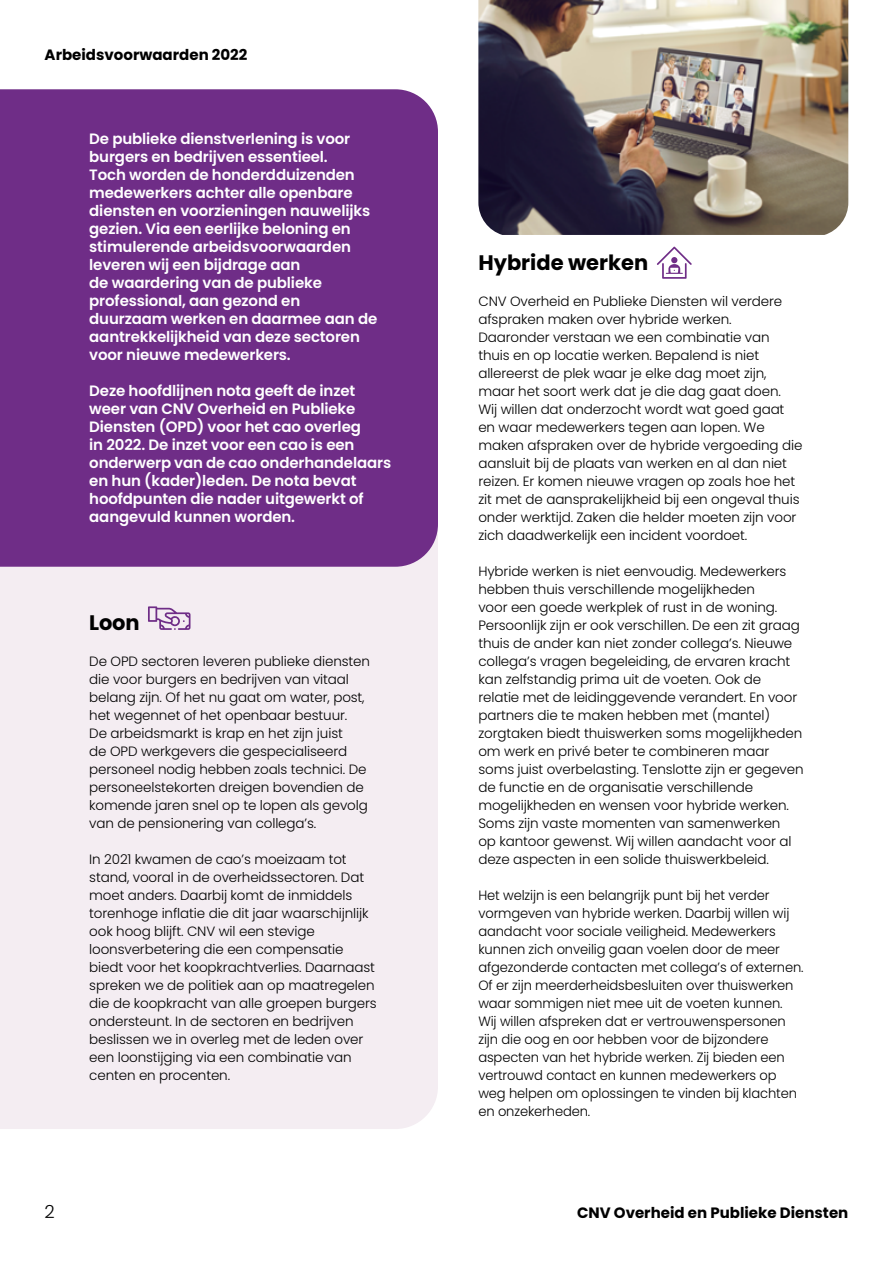
<style>
.page{position:relative;width:893px;height:1263px;background:#fff}
.page>*{position:absolute;margin:0;border:0;box-sizing:border-box;transform-origin:0 0}
.t1{font:700 21px "Poppins";color:#000}
.t2{font:300 18px "Poppins";color:#000}
.t3{font:600 15px/18px "Poppins";letter-spacing:-.01em;color:#fff}
.t4{font:700 15px "Poppins";color:#000}
.t5{font:300 13.5px/18px "Poppins";letter-spacing:-.01em;color:#000}
</style>
<div class="page">
<img style="left:478px;top:0;width:370px;height:235px">
<div style="left:0;top:567px;width:438px;height:562px;background:#f4edf2"></div>
<div style="left:0;top:89px;width:438px;height:478px;background:#6f2d87"></div>
<svg style="left:148px;top:606px;width:42px;height:24px"></svg>
<svg style="left:657px;top:247px;width:35px;height:32px"></svg>
<p class="t4" style="left:45px;top:46px;width:204px">Arbeidsvoorwaarden 2022</p>
<p class="t3" style="left:89px;top:130px;width:289px">De publieke dienstverlening is voor burgers en bedrijven essentieel.<br>Toch worden de honderdduizenden medewerkers achter alle openbare diensten en voorzieningen nauwelijks gezien. Via een eerlijke beloning en stimulerende arbeidsvoorwaarden leveren wij een bijdrage aan<br>de waardering van de publieke professional, aan gezond en duurzaam werken en daarmee aan de aantrekkelijkheid van deze sectoren voor nieuwe medewerkers.</p>
<p class="t3" style="left:89px;top:382px;width:303px">Deze hoofdlijnen nota geeft de inzet weer van CNV Overheid en Publieke Diensten (OPD) voor het cao overleg<br>in 2022. De inzet voor een cao is een onderwerp van de cao onderhandelaars en hun (kader)leden. De nota bevat hoofdpunten die nader uitgewerkt of aangevuld kunnen worden.</p>
<h1 class="t1" style="left:89px;top:610px;width:52px">Loon</h1>
<p class="t5" style="left:89px;top:652px;width:282px">De OPD sectoren leveren publieke diensten die voor burgers en bedrijven van vitaal belang zijn. Of het nu gaat om water, post, het wegennet of het openbaar bestuur.<br>De arbeidsmarkt is krap en het zijn juist<br>de OPD werkgevers die gespecialiseerd personeel nodig hebben zoals technici. De personeelstekorten dreigen bovendien de komende jaren snel op te lopen als gevolg van de pensionering van collega’s.</p>
<p class="t5" style="left:89px;top:850px;width:289px">In 2021 kwamen de cao’s moeizaam tot stand, vooral in de overheidssectoren. Dat moet anders. Daarbij komt de inmiddels torenhoge inflatie die dit jaar waarschijnlijk ook hoog blijft. CNV wil een stevige loonsverbetering die een compensatie biedt voor het koopkrachtverlies. Daarnaast spreken we de politiek aan op maatregelen die de koopkracht van alle groepen burgers ondersteunt. In de sectoren en bedrijven beslissen we in overleg met de leden over een loonstijging via een combinatie van centen en procenten.</p>
<h2 class="t2" style="left:45px;top:1201px;width:12px">2</h2>
<h1 class="t1" style="left:478px;top:250px;width:171px">Hybride werken</h1>
<p class="t5" style="left:478px;top:292px;width:326px">CNV Overheid en Publieke Diensten wil verdere afspraken maken over hybride werken.<br>Daaronder verstaan we een combinatie van thuis en op locatie werken. Bepalend is niet allereerst de plek waar je elke dag moet zijn, maar het soort werk dat je die dag gaat doen.<br>Wij willen dat onderzocht wordt wat goed gaat en waar medewerkers tegen aan lopen. We maken afspraken over de hybride vergoeding die aansluit bij de plaats van werken en al dan niet reizen. Er komen nieuwe vragen op zoals hoe het zit met de aansprakelijkheid bij een ongeval thuis onder werktijd. Zaken die helder moeten zijn voor zich daadwerkelijk een incident voordoet.</p>
<p class="t5" style="left:478px;top:562px;width:327px">Hybride werken is niet eenvoudig. Medewerkers hebben thuis verschillende mogelijkheden<br>voor een goede werkplek of rust in de woning.<br>Persoonlijk zijn er ook verschillen. De een zit graag thuis de ander kan niet zonder collega’s. Nieuwe collega’s vragen begeleiding, de ervaren kracht kan zelfstandig prima uit de voeten. Ook de relatie met de leidinggevende verandert. En voor partners die te maken hebben met (mantel) zorgtaken biedt thuiswerken soms mogelijkheden om werk en privé beter te combineren maar soms juist overbelasting. Tenslotte zijn er gegeven de functie en de organisatie verschillende mogelijkheden en wensen voor hybride werken.<br>Soms zijn vaste momenten van samenwerken<br>op kantoor gewenst. Wij willen aandacht voor al deze aspecten in een solide thuiswerkbeleid.</p>
<p class="t5" style="left:478px;top:886px;width:327px">Het welzijn is een belangrijk punt bij het verder vormgeven van hybride werken. Daarbij willen wij aandacht voor sociale veiligheid. Medewerkers kunnen zich onveilig gaan voelen door de meer afgezonderde contacten met collega’s of externen.<br>Of er zijn meerderheidsbesluiten over thuiswerken waar sommigen niet mee uit de voeten kunnen.<br>Wij willen afspreken dat er vertrouwenspersonen zijn die oog en oor hebben voor de bijzondere aspecten van het hybride werken. Zij bieden een vertrouwd contact en kunnen medewerkers op weg helpen om oplossingen te vinden bij klachten en onzekerheden.</p>
<p class="t4" style="left:577px;top:1204px;width:273px">CNV Overheid en Publieke Diensten</p>
</div>
